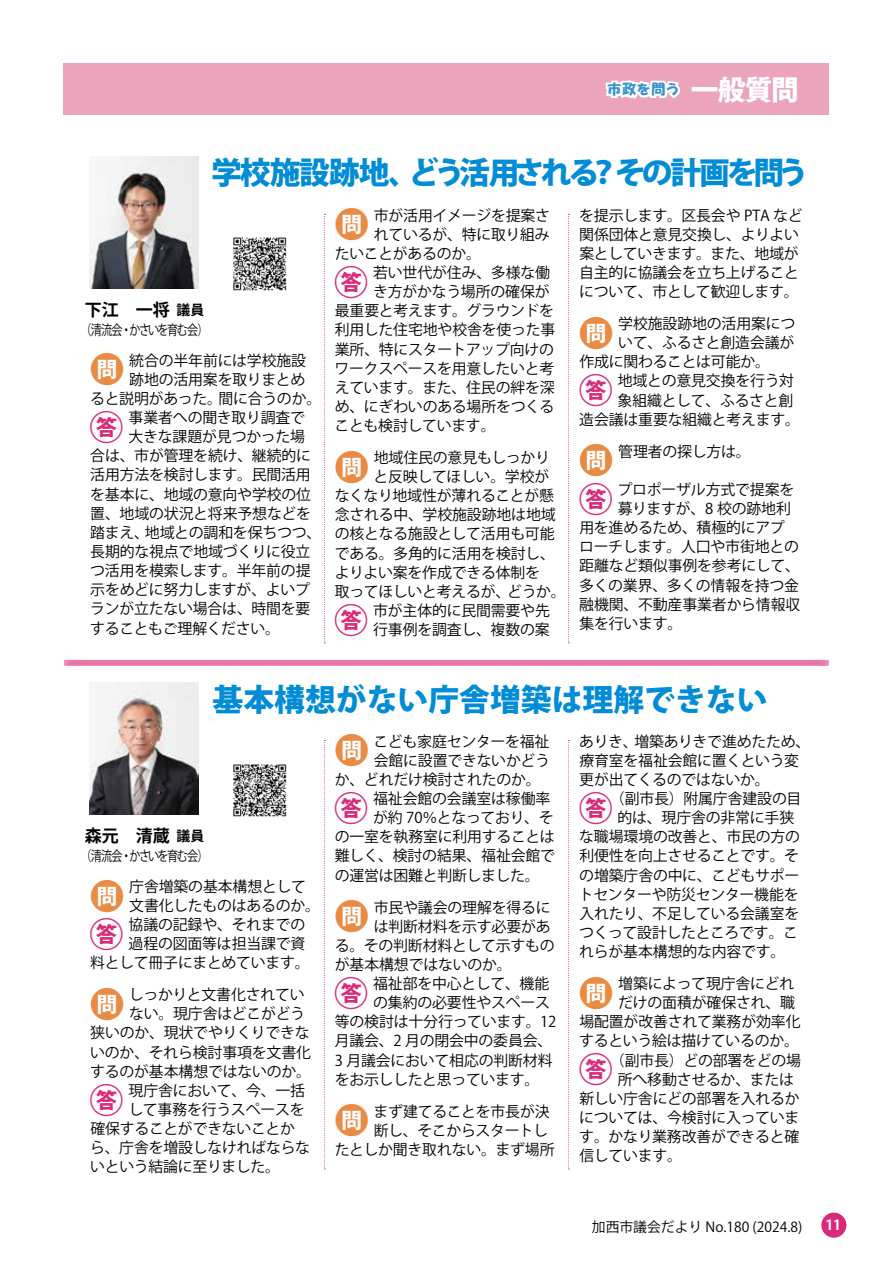
<style>
.page{position:relative;width:893px;height:1263px;background:#fff}
.page>*{position:absolute;margin:0;border:0;box-sizing:border-box;transform-origin:0 0}
.t1{font:800 34.05px "Koz Go Pro";color:#e98b43}
.t2{font:800 34.05px "Koz Go Pro";color:#d82c7b}
.t3{font:800 30.9px "Koz Go Pro";letter-spacing:-.1em;color:#008cd6}
.t4{font:800 30.9px "Koz Go Pro";letter-spacing:-.01em;color:#008cd6}
.t5{font:700 16.95px "Koz Go Pro";color:#000}
.t6{font:14.85px/19.2px "Koz Go Pro";letter-spacing:-.015em;color:#000}
.t7{font:13.8px "Koz Go Pro";letter-spacing:-.13em;color:#000;scale:.8 1}
.t8{font:13.8px "Koz Go Pro";color:#000}
.t9{font:700 13.8px "Koz Go Pro";color:#fff}
.s1{font-size:13.8px}
</style>
<div class="page">
<div style="left:821px;top:1212px;width:25px;height:26px;background:#d82c7b;border-radius:50%"></div>
<div style="left:63px;top:657px;width:768px;height:9px;background:#fff;opacity:.75"></div>
<div style="left:64px;top:64px;width:765px;height:51px;background:#eca4bd"></div>
<svg style="left:603px;top:63px;width:79px;height:36px"></svg>
<svg style="left:568px;top:740px;width:1px;height:429px"></svg>
<svg style="left:324px;top:740px;width:2px;height:429px"></svg>
<img style="left:90px;top:157px;width:108px;height:132px">
<img style="left:233px;top:237px;width:54px;height:54px">
<img style="left:90px;top:683px;width:108px;height:132px">
<img style="left:233px;top:764px;width:54px;height:53px">
<svg style="left:568px;top:214px;width:1px;height:429px"></svg>
<svg style="left:324px;top:214px;width:2px;height:429px"></svg>
<h2 class="t3" style="left:211px;top:153px;width:599px">学校施設跡地、どう活用される？その計画を問う</h2>
<p class="t5" style="left:85px;top:299px;width:121px">下江　一将 <span class="s1">議員</span></p>
<p class="t7" style="left:81px;top:321px;width:161px">（清流会・かさいを育む会）</p>
<h1 class="t1" style="left:90px;top:348px;width:36px">問</h1>
<p class="t6" style="left:129px;top:351px;width:178px">統合の半年前には学校施設</p>
<p class="t6" style="left:129px;top:370px;width:177px">跡地の活用案を取りまとめ</p>
<p class="t6" style="left:90px;top:389px;width:233px">ると説明があった。間に合うのか。</p>
<h1 class="t2" style="left:90px;top:405px;width:36px">答</h1>
<p class="t6" style="left:129px;top:408px;width:178px">事業者への聞き取り調査で</p>
<p class="t6" style="left:129px;top:428px;width:178px">大きな課題が見つかった場</p>
<p class="t6" style="left:90px;top:447px;width:222px">合は、市が管理を続け、継続的に</p>
<p class="t6" style="left:90px;top:466px;width:222px">活用方法を検討します。民間活用</p>
<p class="t6" style="left:90px;top:485px;width:222px">を基本に、地域の意向や学校の位</p>
<p class="t6" style="left:90px;top:504px;width:222px">置、地域の状況と将来予想などを</p>
<p class="t6" style="left:90px;top:523px;width:232px">踏まえ、地域との調和を保ちつつ、</p>
<p class="t6" style="left:90px;top:542px;width:222px">長期的な視点で地域づくりに役立</p>
<p class="t6" style="left:90px;top:561px;width:222px">つ活用を模索します。半年前の提</p>
<p class="t6" style="left:90px;top:581px;width:221px">示をめどに努力しますが、よいプ</p>
<p class="t6" style="left:90px;top:600px;width:222px">ランが立たない場合は、時間を要</p>
<p class="t6" style="left:90px;top:619px;width:191px">することもご理解ください。</p>
<h1 class="t1" style="left:335px;top:203px;width:36px">問</h1>
<p class="t6" style="left:374px;top:206px;width:178px">市が活用イメージを提案さ</p>
<p class="t6" style="left:374px;top:225px;width:177px">れているが、特に取り組み</p>
<p class="t6" style="left:335px;top:244px;width:148px">たいことがあるのか。</p>
<h1 class="t2" style="left:334px;top:260px;width:36px">答</h1>
<p class="t6" style="left:373px;top:263px;width:178px">若い世代が住み、多様な働</p>
<p class="t6" style="left:373px;top:282px;width:178px">き方がかなう場所の確保が</p>
<p class="t6" style="left:335px;top:302px;width:221px">最重要と考えます。グラウンドを</p>
<p class="t6" style="left:335px;top:321px;width:222px">利用した住宅地や校舎を使った事</p>
<p class="t6" style="left:335px;top:340px;width:221px">業所、特にスタートアップ向けの</p>
<p class="t6" style="left:335px;top:359px;width:221px">ワークスペースを用意したいと考</p>
<p class="t6" style="left:335px;top:378px;width:222px">えています。また、住民の絆を深</p>
<p class="t6" style="left:335px;top:397px;width:221px">め、にぎわいのある場所をつくる</p>
<p class="t6" style="left:335px;top:416px;width:162px">ことも検討しています。</p>
<h1 class="t1" style="left:335px;top:445px;width:36px">問</h1>
<p class="t6" style="left:374px;top:448px;width:178px">地域住民の意見もしっかり</p>
<p class="t6" style="left:374px;top:467px;width:177px">と反映してほしい。学校が</p>
<p class="t6" style="left:335px;top:487px;width:221px">なくなり地域性が薄れることが懸</p>
<p class="t6" style="left:335px;top:506px;width:222px">念される中、学校施設跡地は地域</p>
<p class="t6" style="left:335px;top:525px;width:221px">の核となる施設として活用も可能</p>
<p class="t6" style="left:335px;top:544px;width:222px">である。多角的に活用を検討し、</p>
<p class="t6" style="left:335px;top:563px;width:207px">よりよい案を作成できる体制を</p>
<p class="t6" style="left:335px;top:582px;width:232px">取ってほしいと考えるが、どうか。</p>
<h1 class="t2" style="left:334px;top:598px;width:36px">答</h1>
<p class="t6" style="left:373px;top:601px;width:178px">市が主体的に民間需要や先行事例を調査し、複数の案</p>
<p class="t6" style="left:579px;top:206px;width:225px">を提示します。区長会や PTA など関係団体と意見交換し、よりよい案としていきます。また、地域が自主的に協議会を立ち上げることについて、市として歓迎します。</p>
<h1 class="t1" style="left:579px;top:311px;width:36px">問</h1>
<p class="t6" style="left:618px;top:314px;width:179px">学校施設跡地の活用案につ</p>
<p class="t6" style="left:618px;top:333px;width:178px">いて、ふるさと創造会議が</p>
<p class="t6" style="left:579px;top:353px;width:192px">作成に関わることは可能か。</p>
<h1 class="t2" style="left:579px;top:368px;width:36px">答</h1>
<p class="t6" style="left:618px;top:372px;width:178px">地域との意見交換を行う対</p>
<p class="t6" style="left:618px;top:391px;width:177px">象組織として、ふるさと創</p>
<p class="t6" style="left:579px;top:410px;width:222px">造会議は重要な組織と考えます。</p>
<h1 class="t1" style="left:579px;top:439px;width:36px">問</h1>
<p class="t6" style="left:618px;top:442px;width:134px">管理者の探し方は。</p>
<h1 class="t2" style="left:579px;top:477px;width:36px">答</h1>
<p class="t6" style="left:617px;top:480px;width:178px">プロポーザル方式で提案を</p>
<p class="t6" style="left:618px;top:499px;width:175px">募りますが、8 校の跡地利</p>
<p class="t6" style="left:579px;top:518px;width:207px">用を進めるため、積極的にアプ</p>
<p class="t6" style="left:579px;top:538px;width:221px">ローチします。人口や市街地との</p>
<p class="t6" style="left:579px;top:557px;width:222px">距離など類似事例を参考にして、</p>
<p class="t6" style="left:579px;top:576px;width:221px">多くの業界、多くの情報を持つ金</p>
<p class="t6" style="left:579px;top:595px;width:222px">融機関、不動産事業者から情報収</p>
<p class="t6" style="left:579px;top:614px;width:104px">集を行います。</p>
<h2 class="t4" style="left:213px;top:679px;width:556px">基本構想がない庁舎増築は理解できない</h2>
<p class="t5" style="left:85px;top:825px;width:121px">森元　清蔵 <span class="s1">議員</span></p>
<p class="t7" style="left:81px;top:847px;width:161px">（清流会・かさいを育む会）</p>
<h1 class="t1" style="left:90px;top:874px;width:36px">問</h1>
<p class="t6" style="left:129px;top:877px;width:192px">庁舎増築の基本構想として文書化したものはあるのか。</p>
<h1 class="t2" style="left:90px;top:912px;width:36px">答</h1>
<p class="t6" style="left:129px;top:915px;width:178px">協議の記録や、それまでの</p>
<p class="t6" style="left:129px;top:934px;width:178px">過程の図面等は担当課で資</p>
<p class="t6" style="left:90px;top:954px;width:221px">料として冊子にまとめています。</p>
<h1 class="t1" style="left:90px;top:982px;width:36px">問</h1>
<p class="t6" style="left:129px;top:985px;width:177px">しっかりと文書化されてい</p>
<p class="t6" style="left:129px;top:1005px;width:177px">ない。現庁舎はどこがどう</p>
<p class="t6" style="left:90px;top:1024px;width:221px">狭いのか、現状でやりくりできな</p>
<p class="t6" style="left:90px;top:1043px;width:222px">いのか、それら検討事項を文書化</p>
<p class="t6" style="left:90px;top:1062px;width:222px">するのが基本構想ではないのか。</p>
<h1 class="t2" style="left:90px;top:1078px;width:36px">答</h1>
<p class="t6" style="left:129px;top:1081px;width:178px">現庁舎において、今、一括</p>
<p class="t6" style="left:128px;top:1100px;width:178px">して事務を行うスペースを</p>
<p class="t6" style="left:90px;top:1119px;width:206px">確保することができないことか</p>
<p class="t6" style="left:90px;top:1139px;width:222px">ら、庁舎を増設しなければならな</p>
<p class="t6" style="left:90px;top:1158px;width:191px">いという結論に至りました。</p>
<h1 class="t1" style="left:335px;top:729px;width:36px">問</h1>
<p class="t6" style="left:374px;top:732px;width:177px">こども家庭センターを福祉</p>
<p class="t6" style="left:374px;top:751px;width:178px">会館に設置できないかどう</p>
<p class="t6" style="left:335px;top:770px;width:207px">か、どれだけ検討されたのか。</p>
<h1 class="t2" style="left:334px;top:786px;width:36px">答</h1>
<p class="t6" style="left:373px;top:789px;width:179px">福祉会館の会議室は稼働率</p>
<p class="t6" style="left:373px;top:808px;width:182px">が約 70％となっており、そ</p>
<p class="t6" style="left:335px;top:828px;width:222px">の一室を執務室に利用することは</p>
<p class="t6" style="left:335px;top:847px;width:222px">難しく、検討の結果、福祉会館で</p>
<p class="t6" style="left:335px;top:866px;width:206px">の運営は困難と判断しました。</p>
<h1 class="t1" style="left:335px;top:894px;width:36px">問</h1>
<p class="t6" style="left:374px;top:898px;width:178px">市民や議会の理解を得るに</p>
<p class="t6" style="left:374px;top:917px;width:179px">は判断材料を示す必要があ</p>
<p class="t6" style="left:335px;top:936px;width:221px">る。その判断材料として示すもの</p>
<p class="t6" style="left:335px;top:955px;width:178px">が基本構想ではないのか。</p>
<h1 class="t2" style="left:334px;top:971px;width:36px">答</h1>
<p class="t6" style="left:373px;top:974px;width:178px">福祉部を中心として、機能</p>
<p class="t6" style="left:373px;top:993px;width:178px">の集約の必要性やスペース</p>
<p class="t6" style="left:335px;top:1013px;width:223px">等の検討は十分行っています。12</p>
<p class="t6" style="left:335px;top:1032px;width:219px">月議会、2 月の閉会中の委員会、</p>
<p class="t6" style="left:335px;top:1051px;width:219px">3 月議会において相応の判断材料</p>
<p class="t6" style="left:335px;top:1070px;width:206px">をお示ししたと思っています。</p>
<h1 class="t1" style="left:335px;top:1099px;width:36px">問</h1>
<p class="t6" style="left:374px;top:1102px;width:177px">まず建てることを市長が決</p>
<p class="t6" style="left:374px;top:1121px;width:176px">断し、そこからスタートし</p>
<p class="t6" style="left:335px;top:1140px;width:221px">たとしか聞き取れない。まず場所</p>
<p class="t6" style="left:579px;top:732px;width:233px">ありき、増築ありきで進めたため、療育室を福祉会館に置くという変更が出てくるのではないか。</p>
<h1 class="t2" style="left:579px;top:786px;width:36px">答</h1>
<p class="t6" style="left:610px;top:789px;width:193px">（副市長）附属庁舎建設の目</p>
<p class="t6" style="left:618px;top:808px;width:178px">的は、現庁舎の非常に手狭</p>
<p class="t6" style="left:579px;top:828px;width:222px">な職場環境の改善と、市民の方の</p>
<p class="t6" style="left:579px;top:847px;width:221px">利便性を向上させることです。そ</p>
<p class="t6" style="left:579px;top:866px;width:221px">の増築庁舎の中に、こどもサポー</p>
<p class="t6" style="left:579px;top:885px;width:221px">トセンターや防災センター機能を</p>
<p class="t6" style="left:579px;top:904px;width:221px">入れたり、不足している会議室を</p>
<p class="t6" style="left:579px;top:923px;width:220px">つくって設計したところです。こ</p>
<p class="t6" style="left:579px;top:942px;width:208px">れらが基本構想的な内容です。</p>
<h1 class="t1" style="left:579px;top:971px;width:36px">問</h1>
<p class="t6" style="left:618px;top:974px;width:178px">増築によって現庁舎にどれ</p>
<p class="t6" style="left:618px;top:993px;width:178px">だけの面積が確保され、職</p>
<p class="t6" style="left:579px;top:1013px;width:223px">場配置が改善されて業務が効率化</p>
<p class="t6" style="left:579px;top:1032px;width:221px">するという絵は描けているのか。</p>
<h1 class="t2" style="left:579px;top:1048px;width:36px">答</h1>
<p class="t6" style="left:610px;top:1051px;width:193px">（副市長）どの部署をどの場</p>
<p class="t6" style="left:618px;top:1070px;width:178px">所へ移動させるか、または</p>
<p class="t6" style="left:579px;top:1089px;width:222px">新しい庁舎にどの部署を入れるか</p>
<p class="t6" style="left:579px;top:1108px;width:222px">については、今検討に入っていま</p>
<p class="t6" style="left:579px;top:1127px;width:221px">す。かなり業務改善ができると確</p>
<p class="t6" style="left:579px;top:1147px;width:104px">信しています。</p>
<p class="t8" style="left:592px;top:1218px;width:212px">加西市議会だより No.180 (2024.8)</p>
<p class="t9" style="left:825px;top:1216px;width:17px">11</p>
</div>
